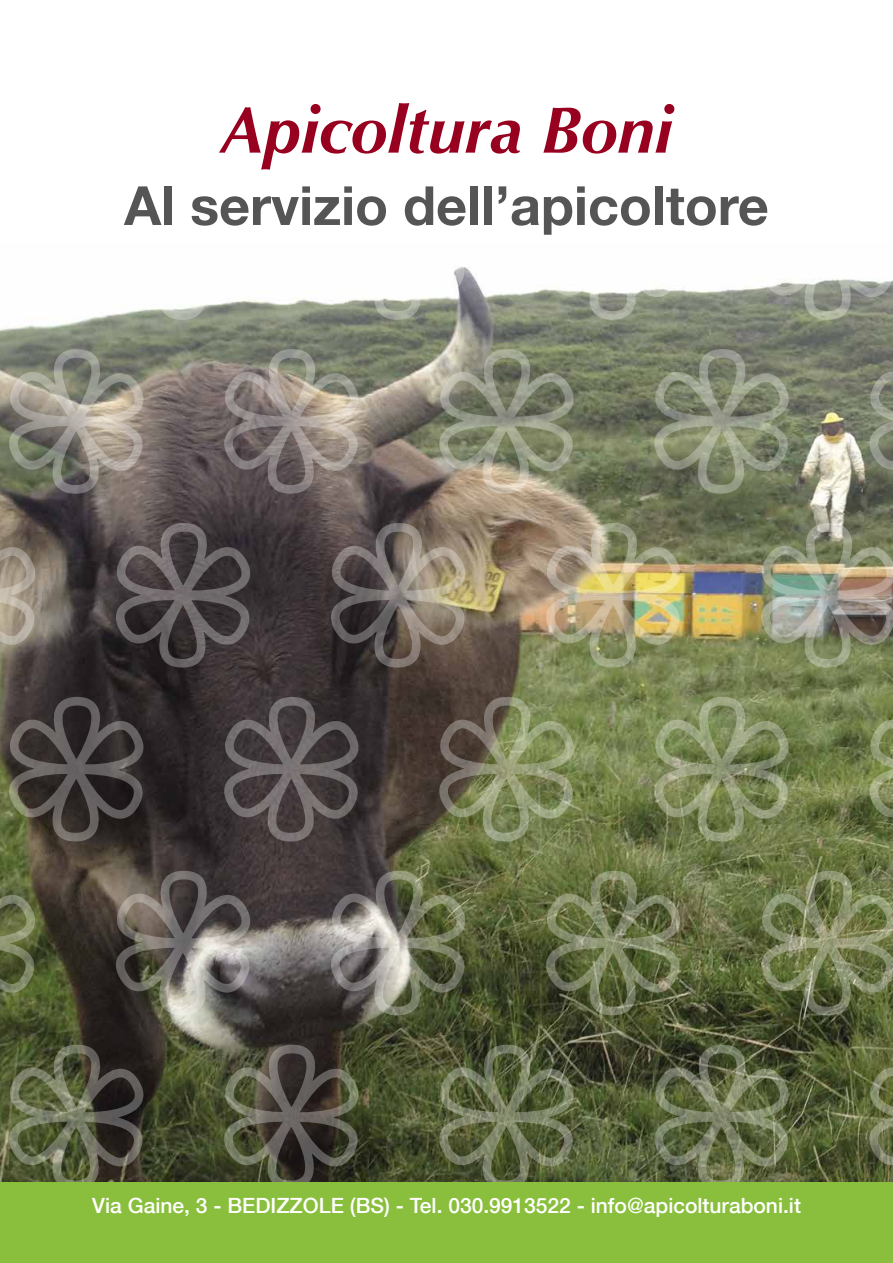
<style>
.page{position:relative;width:893px;height:1263px;background:#fff}
.page>*{position:absolute;margin:0;border:0;box-sizing:border-box;transform-origin:0 0}
.t1{font:italic 700 66px "Optima";color:#97001f}
.t2{font:700 54px "Helvetica Neue";color:#555}
.t3{font:500 21px "Helvetica Neue";color:#fff}
</style>
<div class="page">
<img style="left:0;top:266px;width:893px;height:916px">
<div style="left:0;top:1182px;width:893px;height:81px;background:#89bf3c"></div>
<h1 class="t1" style="left:220px;top:91px;width:454px">Apicoltura Boni</h1>
<h2 class="t2" style="left:124px;top:172px;width:646px">Al servizio dell’apicoltore</h2>
<p class="t3" style="left:92px;top:1193px;width:710px">Via Gaine, 3 - BEDIZZOLE (BS) - Tel. 030.9913522 - info@apicolturaboni.it</p>
</div>
